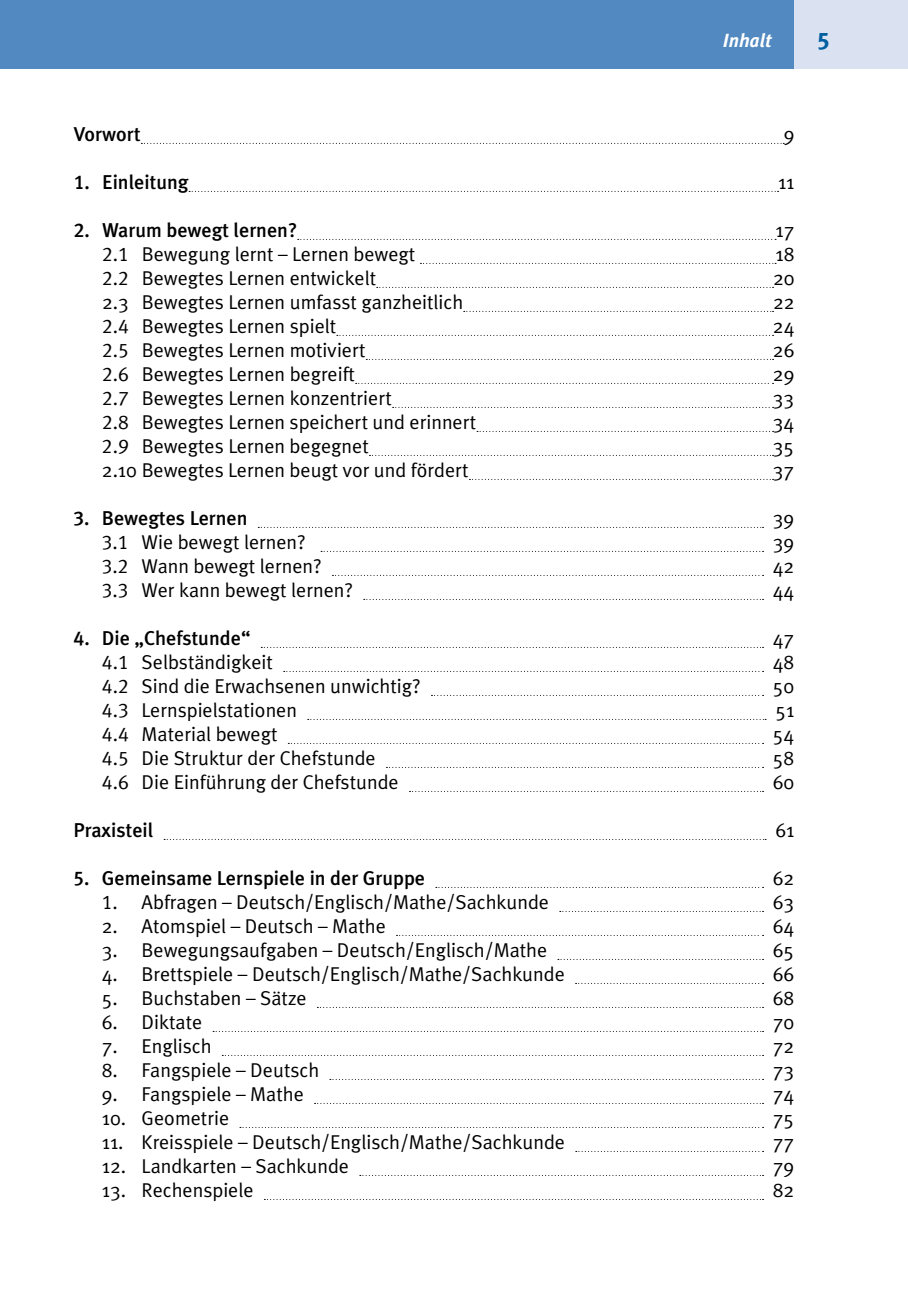
<style>
.page{position:relative;width:908px;height:1304px;background:#fff}
.page>*{position:absolute;margin:0;border:0;box-sizing:border-box;transform-origin:0 0}
.t1{font:24px "Meta Plus Bold Caps";color:#005da0}
.t2{font:20px "Meta Plus Normal";color:#000}
.t3{font:500 20px "Meta Plus";color:#000}
.t4{font:italic 700 19px "Meta Plus";color:#fff}
.s1{font-family:"Meta Plus Medium Caps";font-weight:400}
.s2{font-family:"Meta Plus Normal Caps"}
</style>
<div class="page">
<div style="left:0;top:0;width:907px;height:68px;background:#5289c0"></div>
<div style="left:794px;top:0;width:113px;height:68px;background:#dae2f1"></div>
<svg style="left:141px;top:143px;width:643px;height:1px"></svg>
<svg style="left:189px;top:191px;width:589px;height:1px"></svg>
<svg style="left:297px;top:239px;width:478px;height:1px"></svg>
<svg style="left:420px;top:263px;width:355px;height:1px"></svg>
<svg style="left:376px;top:287px;width:397px;height:1px"></svg>
<svg style="left:463px;top:311px;width:310px;height:1px"></svg>
<svg style="left:337px;top:335px;width:436px;height:1px"></svg>
<svg style="left:366px;top:359px;width:407px;height:1px"></svg>
<svg style="left:355px;top:383px;width:418px;height:1px"></svg>
<svg style="left:392px;top:407px;width:381px;height:1px"></svg>
<svg style="left:477px;top:431px;width:296px;height:1px"></svg>
<svg style="left:369px;top:455px;width:404px;height:1px"></svg>
<svg style="left:469px;top:479px;width:304px;height:1px"></svg>
<svg style="left:258px;top:527px;width:505px;height:1px"></svg>
<svg style="left:321px;top:551px;width:442px;height:1px"></svg>
<svg style="left:332px;top:575px;width:431px;height:1px"></svg>
<svg style="left:363px;top:599px;width:400px;height:1px"></svg>
<svg style="left:261px;top:647px;width:502px;height:1px"></svg>
<svg style="left:283px;top:671px;width:480px;height:1px"></svg>
<svg style="left:431px;top:695px;width:332px;height:1px"></svg>
<svg style="left:307px;top:719px;width:458px;height:1px"></svg>
<svg style="left:288px;top:743px;width:475px;height:1px"></svg>
<svg style="left:386px;top:767px;width:377px;height:1px"></svg>
<svg style="left:409px;top:791px;width:354px;height:1px"></svg>
<svg style="left:164px;top:839px;width:601px;height:1px"></svg>
<svg style="left:435px;top:887px;width:328px;height:1px"></svg>
<svg style="left:559px;top:911px;width:204px;height:1px"></svg>
<svg style="left:396px;top:935px;width:367px;height:1px"></svg>
<svg style="left:557px;top:959px;width:206px;height:1px"></svg>
<svg style="left:575px;top:983px;width:188px;height:1px"></svg>
<svg style="left:317px;top:1007px;width:446px;height:1px"></svg>
<svg style="left:213px;top:1031px;width:550px;height:1px"></svg>
<svg style="left:222px;top:1055px;width:541px;height:1px"></svg>
<svg style="left:330px;top:1079px;width:433px;height:1px"></svg>
<svg style="left:314px;top:1103px;width:449px;height:1px"></svg>
<svg style="left:240px;top:1127px;width:523px;height:1px"></svg>
<svg style="left:575px;top:1151px;width:188px;height:1px"></svg>
<svg style="left:359px;top:1175px;width:404px;height:1px"></svg>
<svg style="left:264px;top:1199px;width:499px;height:1px"></svg>
<p class="t4" style="left:722px;top:29px;width:50px">Inhalt</p>
<p class="t1" style="left:816px;top:27px;width:14px">5</p>
<p class="t3" style="left:74px;top:123px;width:69px">Vorwort</p>
<p class="t2" style="left:783px;top:123px;width:12px">9</p>
<p class="t3" style="left:74px;top:171px;width:116px"><span class="s1">1.</span> Einleitung</p>
<p class="t2" style="left:777px;top:171px;width:18px">11</p>
<p class="t3" style="left:74px;top:219px;width:225px"><span class="s1">2.</span> Warum bewegt lernen?</p>
<p class="t2" style="left:775px;top:219px;width:20px">17</p>
<p class="t2" style="left:102px;top:243px;width:314px"><span class="s2">2.1</span> Bewegung lernt – Lernen bewegt</p>
<p class="t2" style="left:775px;top:243px;width:20px">18</p>
<p class="t2" style="left:102px;top:267px;width:275px"><span class="s2">2.2</span> Bewegtes Lernen entwickelt</p>
<p class="t2" style="left:772px;top:267px;width:23px">20</p>
<p class="t2" style="left:102px;top:291px;width:362px">2.3 Bewegtes Lernen umfasst ganzheitlich</p>
<p class="t2" style="left:772px;top:291px;width:23px">22</p>
<p class="t2" style="left:102px;top:315px;width:235px"><span class="s2">2.4</span> Bewegtes Lernen spielt</p>
<p class="t2" style="left:772px;top:315px;width:23px">24</p>
<p class="t2" style="left:102px;top:339px;width:265px"><span class="s2">2.5</span> Bewegtes Lernen motiviert</p>
<p class="t2" style="left:772px;top:339px;width:23px">26</p>
<p class="t2" style="left:102px;top:363px;width:254px"><span class="s2">2.6</span> Bewegtes Lernen begreift</p>
<p class="t2" style="left:772px;top:363px;width:23px">29</p>
<p class="t2" style="left:102px;top:387px;width:291px"><span class="s2">2.7</span> Bewegtes Lernen konzentriert</p>
<p class="t2" style="left:772px;top:387px;width:23px">33</p>
<p class="t2" style="left:102px;top:411px;width:376px"><span class="s2">2.8</span> Bewegtes Lernen speichert und erinnert</p>
<p class="t2" style="left:772px;top:411px;width:23px">34</p>
<p class="t2" style="left:102px;top:435px;width:268px"><span class="s2">2.9</span> Bewegtes Lernen begegnet</p>
<p class="t2" style="left:772px;top:435px;width:23px">35</p>
<p class="t2" style="left:102px;top:459px;width:368px">2.10 Bewegtes Lernen beugt vor und fördert</p>
<p class="t2" style="left:772px;top:459px;width:23px">37</p>
<p class="t3" style="left:74px;top:507px;width:175px"><span class="s1">3.</span> Bewegtes Lernen</p>
<p class="t2" style="left:772px;top:507px;width:23px">39</p>
<p class="t2" style="left:102px;top:531px;width:205px"><span class="s2">3.1</span> Wie bewegt lernen?</p>
<p class="t2" style="left:772px;top:531px;width:23px">39</p>
<p class="t2" style="left:102px;top:555px;width:221px"><span class="s2">3.2</span> Wann bewegt lernen?</p>
<p class="t2" style="left:772px;top:555px;width:23px">42</p>
<p class="t2" style="left:102px;top:579px;width:252px"><span class="s2">3.3</span> Wer kann bewegt lernen?</p>
<p class="t2" style="left:772px;top:579px;width:23px">44</p>
<p class="t3" style="left:74px;top:627px;width:178px"><span class="s1">4.</span> Die „Chefstunde“</p>
<p class="t2" style="left:772px;top:627px;width:23px">47</p>
<p class="t2" style="left:102px;top:651px;width:172px"><span class="s2">4.1</span> Selbständigkeit</p>
<p class="t2" style="left:772px;top:651px;width:23px">48</p>
<p class="t2" style="left:102px;top:675px;width:320px"><span class="s2">4.2</span> Sind die Erwachsenen unwichtig?</p>
<p class="t2" style="left:772px;top:675px;width:23px">50</p>
<p class="t2" style="left:102px;top:699px;width:196px"><span class="s2">4.3</span> Lernspielstationen</p>
<p class="t2" style="left:775px;top:699px;width:20px">51</p>
<p class="t2" style="left:102px;top:723px;width:177px"><span class="s2">4.4</span> Material bewegt</p>
<p class="t2" style="left:772px;top:723px;width:23px">54</p>
<p class="t2" style="left:102px;top:747px;width:275px"><span class="s2">4.5</span> Die Struktur der Chefstunde</p>
<p class="t2" style="left:772px;top:747px;width:23px">58</p>
<p class="t2" style="left:102px;top:771px;width:298px"><span class="s2">4.6</span> Die Einführung der Chefstunde</p>
<p class="t2" style="left:772px;top:771px;width:23px">60</p>
<p class="t3" style="left:74px;top:819px;width:81px">Praxisteil</p>
<p class="t2" style="left:775px;top:819px;width:20px">61</p>
<p class="t3" style="left:74px;top:867px;width:353px"><span class="s1">5.</span> Gemeinsame Lernspiele in der Gruppe</p>
<p class="t2" style="left:772px;top:867px;width:23px">62</p>
<p class="t2" style="left:102px;top:891px;width:448px"><span class="s2">1.</span> Abfragen – Deutsch/Englisch/Mathe/Sachkunde</p>
<p class="t2" style="left:772px;top:891px;width:23px">63</p>
<p class="t2" style="left:102px;top:915px;width:285px">2. Atomspiel – Deutsch – Mathe</p>
<p class="t2" style="left:772px;top:915px;width:23px">64</p>
<p class="t2" style="left:102px;top:939px;width:446px">3. Bewegungsaufgaben – Deutsch/Englisch/Mathe</p>
<p class="t2" style="left:772px;top:939px;width:23px">65</p>
<p class="t2" style="left:102px;top:963px;width:464px">4. Brettspiele – Deutsch/Englisch/Mathe/Sachkunde</p>
<p class="t2" style="left:772px;top:963px;width:23px">66</p>
<p class="t2" style="left:102px;top:987px;width:206px">5. Buchstaben – Sätze</p>
<p class="t2" style="left:772px;top:987px;width:23px">68</p>
<p class="t2" style="left:102px;top:1011px;width:102px">6. Diktate</p>
<p class="t2" style="left:772px;top:1011px;width:23px">70</p>
<p class="t2" style="left:102px;top:1035px;width:111px">7. Englisch</p>
<p class="t2" style="left:772px;top:1035px;width:23px">72</p>
<p class="t2" style="left:102px;top:1059px;width:219px">8. Fangspiele – Deutsch</p>
<p class="t2" style="left:772px;top:1059px;width:23px">73</p>
<p class="t2" style="left:102px;top:1083px;width:203px">9. Fangspiele – Mathe</p>
<p class="t2" style="left:772px;top:1083px;width:23px">74</p>
<p class="t2" style="left:102px;top:1107px;width:129px">10. Geometrie</p>
<p class="t2" style="left:772px;top:1107px;width:23px">75</p>
<p class="t2" style="left:102px;top:1131px;width:464px">11. Kreisspiele – Deutsch/Englisch/Mathe/Sachkunde</p>
<p class="t2" style="left:772px;top:1131px;width:23px">77</p>
<p class="t2" style="left:102px;top:1155px;width:248px">12. Landkarten – Sachkunde</p>
<p class="t2" style="left:772px;top:1155px;width:23px">79</p>
<p class="t2" style="left:102px;top:1179px;width:153px">13. Rechenspiele</p>
<p class="t2" style="left:772px;top:1179px;width:23px">82</p>
</div>
